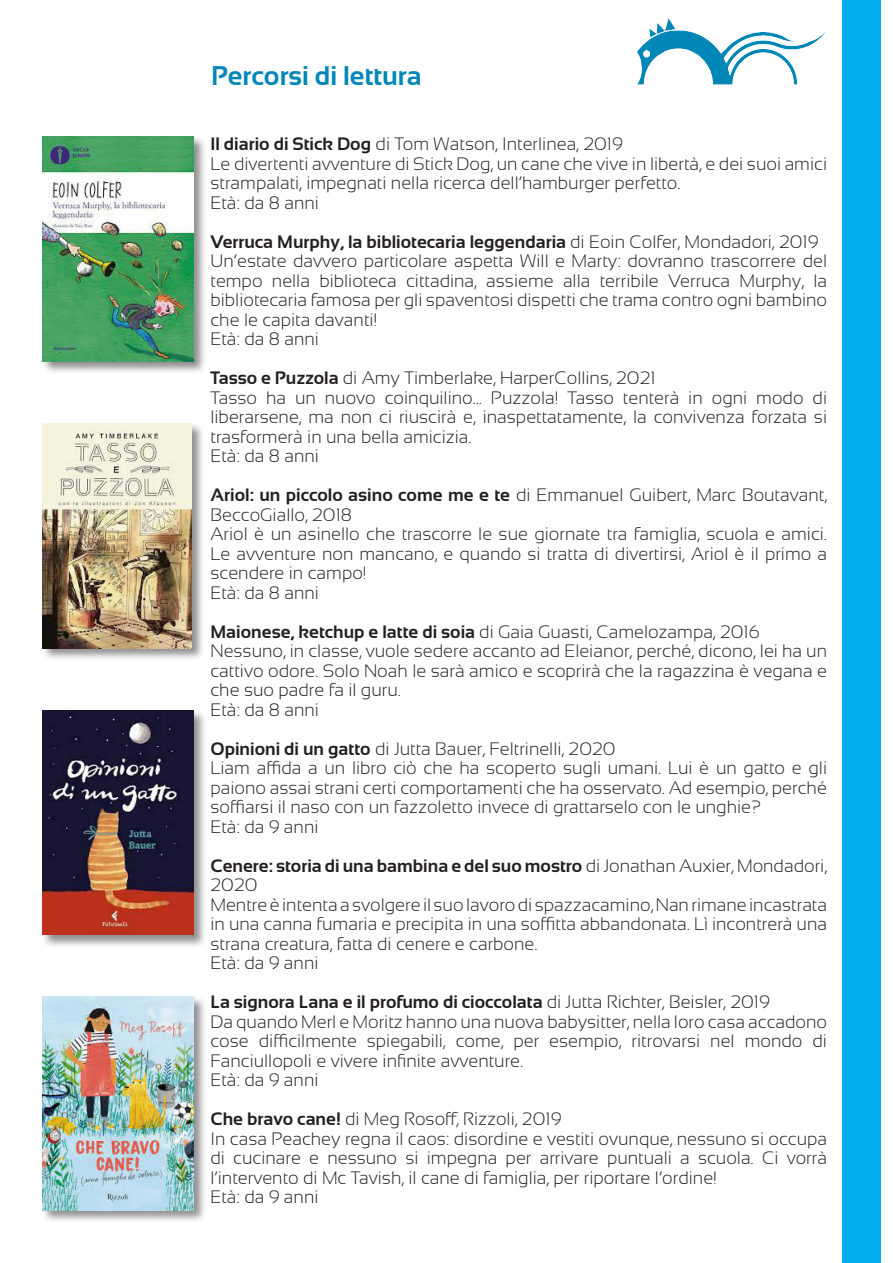
<style>
.page{position:relative;width:893px;height:1263px;background:#fff}
.page>*{position:absolute;margin:0;border:0;box-sizing:border-box;transform-origin:0 0}
.t1{font:700 27px "Sansation";color:#0087b8}
.Predefinito{font:300 18px/19.5px "Sansation";color:#231f20;text-align:justify}
.Predefinito-2{font:700 18px/19.5px "Sansation";color:#231f20}
.s1{font-weight:700}
.s2{font-weight:300}
</style>
<div class="page">
<div style="left:842px;top:0;width:38px;height:1263px;background:#00aeef"></div>
<div style="left:42px;top:423px;width:163px;height:238px;background:#231f20;opacity:.5"></div>
<img style="left:43px;top:424px;width:149px;height:224px">
<div style="left:42px;top:709px;width:164px;height:239px;background:#231f20;opacity:.5"></div>
<img style="left:43px;top:710px;width:150px;height:225px">
<div style="left:42px;top:996px;width:164px;height:227px;background:#231f20;opacity:.5"></div>
<img style="left:43px;top:997px;width:150px;height:213px">
<div style="left:42px;top:135px;width:164px;height:239px;background:#231f20;opacity:.5"></div>
<img style="left:43px;top:136px;width:150px;height:226px">
<img style="left:637px;top:18px;width:189px;height:67px">
<p class="t1" style="left:211px;top:61px;width:212px">Percorsi di lettura</p>
<p class="Predefinito" style="left:210px;top:134px;width:414px"><span class="s1">Il diario di Stick Dog</span> di Tom Watson, Interlinea, 2019</p>
<p class="Predefinito" style="left:210px;top:154px;width:618px">Le divertenti avventure di Stick Dog, un cane che vive in libertà, e dei suoi amici strampalati, impegnati nella ricerca dell’hamburger perfetto.</p>
<p class="Predefinito" style="left:210px;top:193px;width:110px">Età: da 8 anni</p>
<p class="Predefinito-2" style="left:210px;top:232px;width:609px">Verruca Murphy, la bibliotecaria leggendaria <span class="s2">di Eoin Colfer, Mondadori, 2019</span></p>
<p class="Predefinito" style="left:210px;top:251px;width:618px">Un’estate davvero particolare aspetta Will e Marty: dovranno trascorrere del tempo nella biblioteca cittadina, assieme alla terribile Verruca Murphy, la bibliotecaria famosa per gli spaventosi dispetti che trama contro ogni bambino che le capita davanti!</p>
<p class="Predefinito" style="left:210px;top:329px;width:110px">Età: da 8 anni</p>
<p class="Predefinito" style="left:210px;top:368px;width:447px"><span class="s1">Tasso e Puzzola</span> di Amy Timberlake, HarperCollins, 2021</p>
<p class="Predefinito" style="left:210px;top:388px;width:618px">Tasso ha un nuovo coinquilino… Puzzola! Tasso tenterà in ogni modo di liberarsene, ma non ci riuscirà e, inaspettatamente, la convivenza forzata si trasformerà in una bella amicizia.</p>
<p class="Predefinito" style="left:210px;top:446px;width:110px">Età: da 8 anni</p>
<p class="Predefinito" style="left:210px;top:485px;width:618px"><span class="s1">Ariol: un piccolo asino come me e te</span> di Emmanuel Guibert, Marc Boutavant,<br>BeccoGiallo, 2018</p>
<p class="Predefinito" style="left:210px;top:524px;width:618px">Ariol è un asinello che trascorre le sue giornate tra famiglia, scuola e amici.<br>Le avventure non mancano, e quando si tratta di divertirsi, Ariol è il primo a scendere in campo!</p>
<p class="Predefinito" style="left:210px;top:583px;width:110px">Età: da 8 anni</p>
<p class="Predefinito" style="left:210px;top:622px;width:551px"><span class="s1">Maionese, ketchup e latte di soia</span> di Gaia Guasti, Camelozampa, 2016</p>
<p class="Predefinito" style="left:210px;top:641px;width:618px">Nessuno, in classe, vuole sedere accanto ad Eleianor, perché, dicono, lei ha un cattivo odore. Solo Noah le sarà amico e scoprirà che la ragazzina è vegana e che suo padre fa il guru.</p>
<p class="Predefinito" style="left:210px;top:700px;width:110px">Età: da 8 anni</p>
<p class="Predefinito" style="left:210px;top:739px;width:407px"><span class="s1">Opinioni di un gatto</span> di Jutta Bauer, Feltrinelli, 2020</p>
<p class="Predefinito" style="left:210px;top:758px;width:618px">Liam affida a un libro ciò che ha scoperto sugli umani. Lui è un gatto e gli paiono assai strani certi comportamenti che ha osservato. Ad esempio, perché soffiarsi il naso con un fazzoletto invece di grattarselo con le unghie?</p>
<p class="Predefinito" style="left:210px;top:817px;width:110px">Età: da 9 anni</p>
<p class="Predefinito-2" style="left:210px;top:856px;width:618px">Cenere: storia di una bambina e del suo mostro <span class="s2">di Jonathan Auxier, Mondadori,<br>2020</span></p>
<p class="Predefinito" style="left:210px;top:895px;width:618px">Mentre è intenta a svolgere il suo lavoro di spazzacamino, Nan rimane incastrata in una canna fumaria e precipita in una soffitta abbandonata. Lì incontrerà una strana creatura, fatta di cenere e carbone.</p>
<p class="Predefinito" style="left:210px;top:953px;width:110px">Età: da 9 anni</p>
<p class="Predefinito-2" style="left:210px;top:992px;width:561px">La signora Lana e il profumo di cioccolata <span class="s2">di Jutta Richter, Beisler, 2019</span></p>
<p class="Predefinito" style="left:210px;top:1012px;width:618px">Da quando Merl e Moritz hanno una nuova babysitter, nella loro casa accadono cose difficilmente spiegabili, come, per esempio, ritrovarsi nel mondo di Fanciullopoli e vivere infinite avventure.</p>
<p class="Predefinito" style="left:210px;top:1070px;width:110px">Età: da 9 anni</p>
<p class="Predefinito" style="left:210px;top:1109px;width:352px"><span class="s1">Che bravo cane!</span> di Meg Rosoff, Rizzoli, 2019</p>
<p class="Predefinito" style="left:210px;top:1129px;width:618px">In casa Peachey regna il caos: disordine e vestiti ovunque, nessuno si occupa di cucinare e nessuno si impegna per arrivare puntuali a scuola. Ci vorrà l’intervento di Mc Tavish, il cane di famiglia, per riportare l’ordine!</p>
<p class="Predefinito" style="left:210px;top:1187px;width:110px">Età: da 9 anni</p>
</div>
